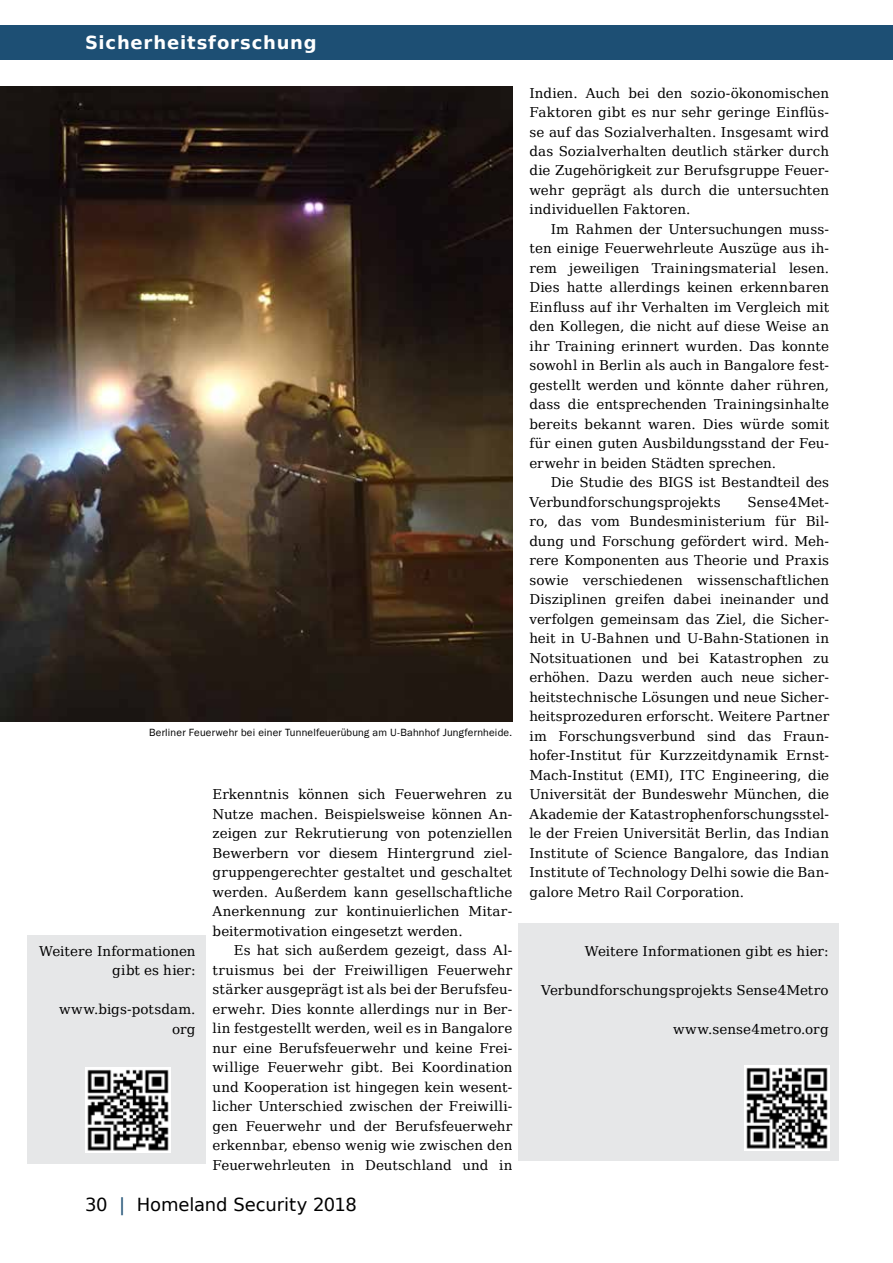
<style>
.page{position:relative;width:893px;height:1263px;background:#fff}
.page>*{position:absolute;margin:0;border:0;box-sizing:border-box;transform-origin:0 0}
.t1{font:18px "Bitstream Vera Sans";letter-spacing:-.005em;color:#000}
.t2{font:700 18px "Bitstream Vera Sans";letter-spacing:.045em;color:#fff}
.t3{font:13.5px/19.5px "Bitstream Vera Serif";color:#000;text-align:justify}
.t4{font:10.5px "Franklin Gothic LT";letter-spacing:.02em;color:#000}
.s1{color:#1d4f74}
</style>
<div class="page">
<div style="left:0;top:26px;width:893px;height:34px;background:#1d4f74"></div>
<img style="left:0;top:87px;width:512px;height:635px">
<div style="left:28px;top:935px;width:178px;height:228px;background:#e6e7e8"></div>
<img style="left:85px;top:1068px;width:85px;height:85px">
<div style="left:519px;top:923px;width:320px;height:238px;background:#e6e7e8"></div>
<img style="left:745px;top:1065px;width:85px;height:85px">
<h1 class="t2" style="left:85px;top:33px;width:233px">Sicherheitsforschung</h1>
<p class="t4" style="left:149px;top:727px;width:365px">Berliner Feuerwehr bei einer Tunnelfeuerübung am U-Bahnhof Jungfernheide.</p>
<p class="t3" style="left:39px;top:941px;width:158px;text-align:right">Weitere Informationen gibt es hier:</p>
<p class="t3" style="left:59px;top:1000px;width:138px;text-align:right">www.bigs-potsdam. org</p>
<p class="t3" style="left:213px;top:785px;width:301px">Erkenntnis können sich Feuerwehren zu Nutze machen. Beispielsweise können An&shy;zeigen zur Rekrutierung von potenziellen Bewerbern vor diesem Hintergrund ziel&shy;gruppengerechter gestaltet und geschaltet werden. Außerdem kann gesellschaftliche Anerkennung zur kontinuierlichen Mitar&shy;beitermotivation eingesetzt werden.</p>
<p class="t3" style="left:213px;top:941px;width:301px;text-indent:21px">Es hat sich außerdem gezeigt, dass Al&shy;truismus bei der Freiwilligen Feuerwehr stärker ausgeprägt ist als bei der Berufsfeu&shy;erwehr. Dies konnte allerdings nur in Ber&shy;lin festgestellt werden, weil es in Bangalore nur eine Berufsfeuerwehr und keine Frei&shy;willige Feuerwehr gibt. Bei Koordination und Kooperation ist hingegen kein wesent&shy;licher Unterschied zwischen der Freiwilli&shy;gen Feuerwehr und der Berufsfeuerwehr erkennbar, ebenso wenig wie zwischen den Feuerwehrleuten in Deutschland und in</p>
<h1 class="t1" style="left:85px;top:1194px;width:273px">30 <span class="s1">|</span> Homeland Security 2018</h1>
<p class="t3" style="left:529px;top:83px;width:301px">Indien. Auch bei den sozio-ökonomischen Faktoren gibt es nur sehr geringe Einflüs&shy;se auf das Sozialverhalten. Insgesamt wird das Sozialverhalten deutlich stärker durch die Zugehörigkeit zur Berufsgruppe Feuer&shy;wehr geprägt als durch die untersuchten individuellen Faktoren.</p>
<p class="t3" style="left:529px;top:220px;width:301px;text-indent:21px">Im Rahmen der Untersuchungen muss&shy;ten einige Feuerwehrleute Auszüge aus ih&shy;rem jeweiligen Trainingsmaterial lesen.<br>Dies hatte allerdings keinen erkennbaren Einfluss auf ihr Verhalten im Vergleich mit den Kollegen, die nicht auf diese Weise an ihr Training erinnert wurden. Das konnte sowohl in Berlin als auch in Bangalore fest&shy;gestellt werden und könnte daher rühren, dass die entsprechenden Trainingsinhalte bereits bekannt waren. Dies würde somit für einen guten Ausbildungsstand der Feu&shy;erwehr in beiden Städten sprechen.</p>
<p class="t3" style="left:529px;top:473px;width:301px;text-indent:21px">Die Studie des BIGS ist Bestandteil des<br>Verbundforschungsprojekts</p>
<p class="t3" style="left:529px;top:492px;width:301px;text-indent:218px">Sense4Met&shy;ro, das vom Bundesministerium für Bil&shy;dung und Forschung gefördert wird. Meh&shy;rere Komponenten aus Theorie und Praxis sowie verschiedenen wissenschaftlichen Disziplinen greifen dabei ineinander und verfolgen gemeinsam das Ziel, die Sicher&shy;heit in U-Bahnen und U-Bahn-Stationen in Notsituationen und bei Katastrophen zu erhöhen. Dazu werden auch neue sicher&shy;heitstechnische Lösungen und neue Sicher&shy;heitsprozeduren erforscht. Weitere Partner im Forschungsverbund sind das Fraun&shy;hofer-Institut für Kurzzeitdynamik Ernst-Mach-Institut (EMI), ITC Engineering, die Universität der Bundeswehr München, die Akademie der Katastrophenforschungsstel&shy;le der Freien Universität Berlin, das Indian Institute of Science Bangalore, das Indian Institute of Technology Delhi sowie die Ban&shy;galore Metro Rail Corporation.</p>
<p class="t3" style="left:585px;top:941px;width:245px">Weitere Informationen gibt es hier:</p>
<p class="t3" style="left:541px;top:980px;width:289px">Verbundforschungsprojekts Sense4Metro</p>
<p class="t3" style="left:673px;top:1019px;width:157px">www.sense4metro.org</p>
</div>
